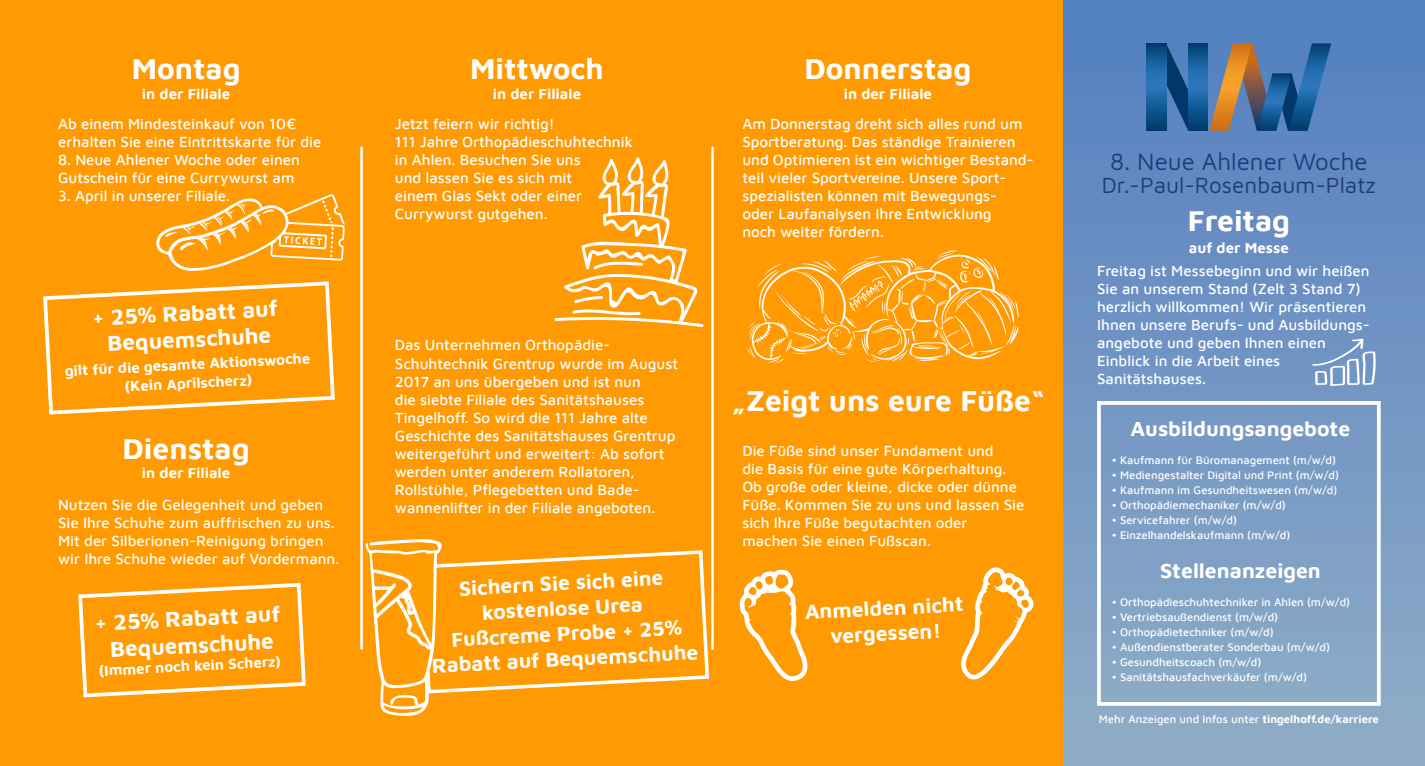
<style>
.page{position:relative;width:1425px;height:766px;background:#fff}
.page>*{position:absolute;margin:0;border:0;box-sizing:border-box;transform-origin:0 0}
.t1{font:700 30px "Maven Pro";color:#fff}
.t2{font:24.12px "Maven Pro";color:#213b7b}
.t3{font:700 22.5px "Maven Pro";color:#fff}
.t4{font:22.5px "Maven Pro";color:#213b7b}
.t5{font:700 21.25px "Maven Pro";color:#fff}
.t6{font:700 21px "Maven Pro";color:#fff}
.t7{font:500 15px/18px "Maven Pro";color:#fff}
.t8{font:700 15px "Maven Pro";color:#fff}
.t9{font:500 11.25px "Maven Pro";color:#fff}
.s1{font-weight:700}
</style>
<div class="page">
<div style="left:1062px;top:0;width:362px;height:765px;background:linear-gradient(to bottom,#527fc0,#92adc7)"></div>
<div style="left:712px;top:0;width:351px;height:765px;background:#ff9a02"></div>
<div style="left:361px;top:0;width:351px;height:765px;background:#ff9a02"></div>
<div style="left:0;top:0;width:361px;height:765px;background:#ff9a02"></div>
<svg style="left:156px;top:194px;width:189px;height:77px"></svg>
<svg style="left:43px;top:281px;width:292px;height:134px"></svg>
<div style="left:1097px;top:401px;width:283px;height:304px;border:4px solid #fff"></div>
<svg style="left:78px;top:582px;width:228px;height:116px"></svg>
<hr style="left:360px;top:147px;width:3px;height:502px;background:#fff">
<hr style="left:711px;top:147px;width:2px;height:502px;background:#fff">
<svg style="left:366px;top:539px;width:343px;height:177px"></svg>
<svg style="left:554px;top:157px;width:150px;height:170px"></svg>
<svg style="left:739px;top:569px;width:69px;height:112px"></svg>
<svg style="left:961px;top:567px;width:73px;height:113px"></svg>
<svg style="left:746px;top:250px;width:272px;height:113px"></svg>
<svg style="left:1146px;top:43px;width:185px;height:88px;background:#486b91"></svg>
<svg style="left:1312px;top:338px;width:64px;height:48px;background:#8eaad0"></svg>
<p class="t1" style="left:132px;top:47px;width:110px">Montag</p>
<p class="t8" style="left:142px;top:83px;width:90px">in der Filiale</p>
<p class="t7" style="left:58px;top:114px;width:240px">Ab einem Mindesteinkauf von 10€</p>
<p class="t7" style="left:58px;top:132px;width:265px">erhalten Sie eine Eintrittskarte für die</p>
<p class="t7" style="left:58px;top:150px;width:243px">8. Neue Ahlener Woche oder einen</p>
<p class="t7" style="left:58px;top:168px;width:238px">Gutschein für eine Currywurst am</p>
<p class="t7" style="left:58px;top:186px;width:173px">3. April in unserer Filiale.</p>
<p class="t1" style="left:470px;top:47px;width:135px">Mittwoch</p>
<p class="t1" style="left:804px;top:47px;width:168px">Donnerstag</p>
<p class="t8" style="left:493px;top:83px;width:90px">in der Filiale</p>
<p class="t8" style="left:843px;top:83px;width:90px">in der Filiale</p>
<p class="t7" style="left:395px;top:114px;width:161px">Jetzt feiern wir richtig!</p>
<p class="t7" style="left:395px;top:132px;width:239px">111 Jahre Orthopädieschuhtechnik</p>
<p class="t7" style="left:395px;top:150px;width:187px">in Ahlen. Besuchen Sie uns</p>
<p class="t7" style="left:395px;top:168px;width:179px">und lassen Sie es sich mit</p>
<p class="t7" style="left:395px;top:186px;width:189px">einem Glas Sekt oder einer</p>
<p class="t7" style="left:395px;top:204px;width:154px">Currywurst gutgehen.</p>
<p class="t7" style="left:742px;top:114px;width:293px">Am Donnerstag dreht sich alles rund um Sportberatung. Das ständige Trainieren und Optimieren ist ein wichtiger Bestand&shy;teil vieler Sportvereine. Unsere Sport-</p>
<p class="t7" style="left:742px;top:186px;width:256px">spezialisten können mit Bewegungs-</p>
<p class="t7" style="left:742px;top:204px;width:251px">oder Laufanalysen Ihre Entwicklung</p>
<p class="t7" style="left:742px;top:222px;width:143px">noch weiter fördern.</p>
<p class="t3" style="left:91px;top:302px;width:187px;rotate:-3deg">+ 25% Rabatt auf</p>
<p class="t3" style="left:107px;top:327px;width:165px;rotate:-3deg">Bequemschuhe</p>
<p class="t8" style="left:64px;top:360px;width:247px;rotate:-3deg">gilt für die gesamte Aktionswoche</p>
<p class="t7" style="left:395px;top:335px;width:217px">Das Unternehmen Orthopädie-</p>
<p class="t7" style="left:395px;top:353px;width:285px">Schuhtechnik Grentrup wurde im August<br>2017 an uns übergeben und ist nun</p>
<p class="t7" style="left:395px;top:389px;width:251px">die siebte Filiale des Sanitätshauses</p>
<p class="t7" style="left:395px;top:407px;width:254px">Tingelhoff. So wird die 111 Jahre alte</p>
<p class="t7" style="left:395px;top:425px;width:282px">Geschichte des Sanitätshauses Grentrup weitergeführt und erweitert: Ab sofort werden unter anderem Rollatoren,</p>
<p class="t7" style="left:395px;top:479px;width:246px">Rollstühle, Pflegebetten und Bade-</p>
<p class="t8" style="left:124px;top:376px;width:129px;rotate:-3deg">(Kein Aprilscherz)</p>
<p class="t1" style="left:123px;top:427px;width:128px">Dienstag</p>
<p class="t8" style="left:142px;top:462px;width:90px">in der Filiale</p>
<p class="t7" style="left:58px;top:494px;width:267px">Nutzen Sie die Gelegenheit und geben</p>
<p class="t7" style="left:395px;top:497px;width:262px">wannenlifter in der Filiale angeboten.</p>
<p class="t7" style="left:58px;top:512px;width:278px">Sie Ihre Schuhe zum auffrischen zu uns.</p>
<p class="t7" style="left:58px;top:530px;width:283px">Mit der Silberionen-Reinigung bringen wir Ihre Schuhe wieder auf Vordermann.</p>
<p class="t6" style="left:458px;top:573px;width:206px;rotate:-3deg">Sichern Sie sich eine</p>
<p class="t6" style="left:481px;top:597px;width:163px;rotate:-3deg">kostenlose Urea</p>
<p class="t6" style="left:450px;top:624px;width:232px;rotate:-3deg">Fußcreme Probe + 25%</p>
<p class="t6" style="left:431px;top:650px;width:268px;rotate:-3deg">Rabatt auf Bequemschuhe</p>
<p class="t3" style="left:94px;top:607px;width:187px;rotate:-3deg">+ 25% Rabatt auf</p>
<p class="t3" style="left:109px;top:633px;width:165px;rotate:-3deg">Bequemschuhe</p>
<p class="t8" style="left:98px;top:659px;width:184px;rotate:-3deg">(Immer noch kein Scherz)</p>
<p class="t1" style="left:731px;top:379px;width:315px">„Zeigt uns eure Füße“</p>
<p class="t7" style="left:742px;top:440px;width:283px">Die Füße sind unser Fundament und<br>die Basis für eine gute Körperhaltung.<br>Ob große oder kleine, dicke oder dünne Füße. Kommen Sie zu uns und lassen Sie sich Ihre Füße begutachten oder</p>
<p class="t7" style="left:742px;top:530px;width:190px">machen Sie einen Fußscan.</p>
<p class="t6" style="left:804px;top:597px;width:160px;rotate:-3deg">Anmelden nicht</p>
<p class="t6" style="left:829px;top:621px;width:113px;rotate:-3deg">vergessen!</p>
<p class="t2" style="left:1110px;top:145px;width:259px">8. Neue Ahlener Woche</p>
<p class="t4" style="left:1101px;top:170px;width:275px">Dr.-Paul-Rosenbaum-Platz</p>
<p class="t1" style="left:1187px;top:200px;width:104px">Freitag</p>
<p class="t8" style="left:1188px;top:237px;width:101px">auf der Messe</p>
<p class="t7" style="left:1097px;top:260px;width:274px">Freitag ist Messebeginn und wir heißen</p>
<p class="t7" style="left:1097px;top:278px;width:274px">Sie an unserem Stand (Zelt 3 Stand 7) herzlich willkommen! Wir präsentieren<br>Ihnen unsere Berufs- und Ausbildungs-</p>
<p class="t7" style="left:1097px;top:332px;width:230px">angebote und geben Ihnen einen</p>
<p class="t7" style="left:1097px;top:350px;width:185px">Einblick in die Arbeit eines</p>
<p class="t7" style="left:1097px;top:368px;width:110px">Sanitätshauses.</p>
<p class="t5" style="left:1130px;top:414px;width:221px">Ausbildungsangebote</p>
<p class="t9" style="left:1111px;top:452px;width:226px">• Kaufmann für Büromanagement (m/w/d)</p>
<p class="t9" style="left:1111px;top:467px;width:229px">• Mediengestalter Digital und Print (m/w/d)</p>
<p class="t9" style="left:1111px;top:482px;width:227px">• Kaufmann im Gesundheitswesen (m/w/d)</p>
<p class="t9" style="left:1111px;top:497px;width:176px">• Orthopädiemechaniker (m/w/d)</p>
<p class="t9" style="left:1111px;top:512px;width:127px">• Servicefahrer (m/w/d)</p>
<p class="t9" style="left:1111px;top:527px;width:180px">• Einzelhandelskaufmann (m/w/d)</p>
<p class="t5" style="left:1160px;top:555px;width:162px">Stellenanzeigen</p>
<p class="t9" style="left:1111px;top:594px;width:240px">• Orthopädieschuhtechniker in Ahlen (m/w/d)</p>
<p class="t9" style="left:1111px;top:609px;width:168px">• Vertriebsaußendienst (m/w/d)</p>
<p class="t9" style="left:1111px;top:624px;width:163px">• Orthopädietechniker (m/w/d)</p>
<p class="t9" style="left:1111px;top:639px;width:220px">• Außendienstberater Sonderbau (m/w/d)</p>
<p class="t9" style="left:1111px;top:654px;width:151px">• Gesundheitscoach (m/w/d)</p>
<p class="t9" style="left:1111px;top:669px;width:197px">• Sanitätshausfachverkäufer (m/w/d)</p>
<p class="t9" style="left:1098px;top:711px;width:282px">Mehr Anzeigen und Infos unter <span class="s1">tingelhoff.de/karriere</span></p>
</div>
